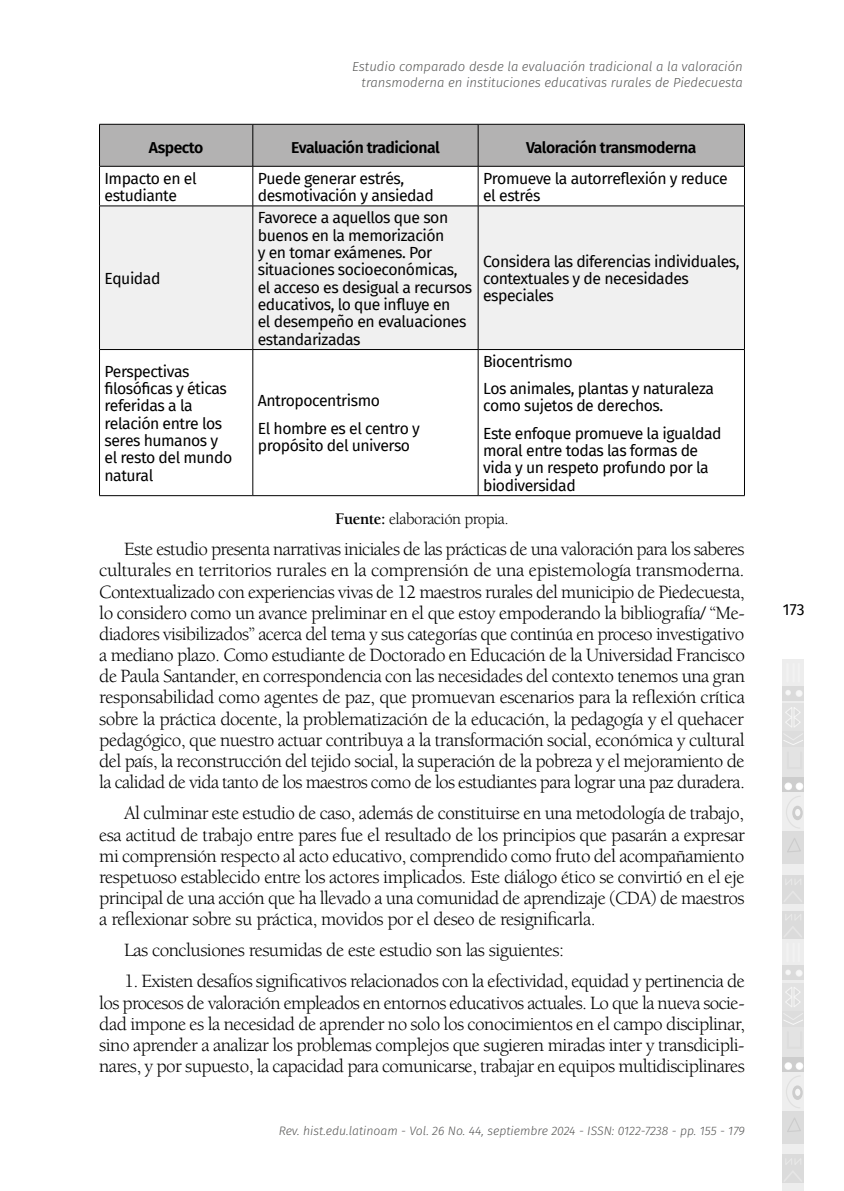
<style>
.page{position:relative;width:844px;height:1191px;background:#fff}
.page>*{position:absolute;margin:0;border:0;box-sizing:border-box;transform-origin:0 0}
.t1{font:19.25px/21.2px "Berkeley Std";letter-spacing:-.035em;color:#000;text-align:justify}
.t2{font:16.62px "Berkeley Std";letter-spacing:-.03em;color:#000}
.t3{font:15.75px/17.3px "Fira Sans";letter-spacing:-.03em;color:#000}
.t4{font:600 15.75px "Fira Sans";letter-spacing:-.03em;color:#000}
.t5{font:italic 300 13.12px/15.8px "Fira Sans";color:#575756;text-align:right}
.t6{font:italic 300 12.25px "Fira Sans";color:#575756}
.s1{font-weight:700}
</style>
<div class="page">
<div style="left:782px;top:659px;width:22px;height:27px;background:#ededed"></div>
<hr style="left:782px;top:700px;width:22px;height:3px;background:#a7a6a6">
<div style="left:782px;top:703px;width:22px;height:28px;background:#e2e2e2"></div>
<div style="left:782px;top:731px;width:22px;height:16px;background:#ddd"></div>
<div style="left:782px;top:747px;width:22px;height:30px;background:#e3e3e3"></div>
<svg style="left:782px;top:777px;width:22px;height:15px"></svg>
<div style="left:782px;top:792px;width:22px;height:39px;background:#eee"></div>
<div style="left:782px;top:863px;width:22px;height:12px;background:#eee"></div>
<div style="left:782px;top:831px;width:22px;height:32px;background:#dcdcdc"></div>
<svg style="left:782px;top:686px;width:22px;height:14px"></svg>
<div style="left:782px;top:875px;width:22px;height:14px;background:#dbdbdb"></div>
<div style="left:782px;top:889px;width:22px;height:15px;background:#dbdbdb"></div>
<div style="left:782px;top:904px;width:22px;height:7px;background:#ededed"></div>
<svg style="left:785px;top:879px;width:16px;height:22px"></svg>
<svg style="left:785px;top:690px;width:5px;height:5px"></svg>
<svg style="left:796px;top:690px;width:5px;height:6px"></svg>
<svg style="left:783px;top:707px;width:20px;height:38px"></svg>
<svg style="left:785px;top:783px;width:17px;height:6px"></svg>
<svg style="left:786px;top:796px;width:15px;height:32px"></svg>
<svg style="left:792px;top:805px;width:10px;height:15px"></svg>
<svg style="left:794px;top:809px;width:6px;height:7px"></svg>
<svg style="left:787px;top:838px;width:14px;height:14px"></svg>
<div style="left:782px;top:911px;width:22px;height:14px;background:#dbdbdb"></div>
<div style="left:782px;top:925px;width:22px;height:14px;background:#dbdbdb"></div>
<div style="left:782px;top:939px;width:22px;height:26px;background:#ededed"></div>
<hr style="left:782px;top:980px;width:22px;height:3px;background:#a7a6a6">
<div style="left:782px;top:983px;width:22px;height:28px;background:#e2e2e2"></div>
<div style="left:782px;top:1011px;width:22px;height:15px;background:#ddd"></div>
<div style="left:782px;top:1026px;width:22px;height:31px;background:#e3e3e3"></div>
<svg style="left:782px;top:1057px;width:22px;height:15px"></svg>
<div style="left:782px;top:1072px;width:22px;height:38px;background:#eee"></div>
<div style="left:782px;top:1143px;width:22px;height:11px;background:#eee"></div>
<div style="left:782px;top:1110px;width:22px;height:33px;background:#dcdcdc"></div>
<div style="left:782px;top:965px;width:22px;height:15px;background:#dbdbdb"></div>
<svg style="left:784px;top:914px;width:17px;height:23px"></svg>
<hr style="left:786px;top:942px;width:2px;height:20px;background:#bdbdbd">
<hr style="left:792px;top:942px;width:2px;height:20px;background:#bdbdbd">
<hr style="left:797px;top:942px;width:2px;height:20px;background:#bdbdbd">
<div style="left:782px;top:1154px;width:22px;height:15px;background:#dbdbdb"></div>
<div style="left:782px;top:1169px;width:22px;height:14px;background:#dbdbdb"></div>
<div style="left:782px;top:1183px;width:22px;height:8px;background:#ededed"></div>
<svg style="left:785px;top:1159px;width:16px;height:21px"></svg>
<svg style="left:785px;top:970px;width:5px;height:5px"></svg>
<svg style="left:796px;top:970px;width:5px;height:6px"></svg>
<svg style="left:784px;top:987px;width:19px;height:38px"></svg>
<hr style="left:799px;top:1031px;width:3px;height:18px;background:#565655">
<hr style="left:786px;top:1046px;width:16px;height:3px;background:#565655">
<svg style="left:785px;top:1063px;width:17px;height:45px"></svg>
<svg style="left:792px;top:1085px;width:10px;height:15px"></svg>
<svg style="left:794px;top:1088px;width:6px;height:8px"></svg>
<svg style="left:787px;top:1118px;width:14px;height:14px"></svg>
<div style="left:100px;top:125px;width:644px;height:41px;background:#b3b2b2"></div>
<div style="left:100px;top:207px;width:644px;height:142px;background:#f0f0f0"></div>
<hr style="left:99px;top:124px;width:154px;height:1px;background:#000">
<hr style="left:99px;top:124px;width:1px;height:42px;background:#000">
<hr style="left:253px;top:124px;width:225px;height:1px;background:#000">
<hr style="left:252px;top:124px;width:1px;height:42px;background:#000">
<hr style="left:478px;top:124px;width:266px;height:1px;background:#000">
<hr style="left:477px;top:124px;width:1px;height:42px;background:#000">
<hr style="left:744px;top:124px;width:1px;height:42px;background:#000">
<hr style="left:99px;top:166px;width:154px;height:1px;background:#000">
<hr style="left:99px;top:166px;width:1px;height:40px;background:#000">
<hr style="left:253px;top:166px;width:225px;height:1px;background:#000">
<hr style="left:252px;top:166px;width:1px;height:40px;background:#000">
<hr style="left:478px;top:166px;width:266px;height:1px;background:#000">
<hr style="left:477px;top:166px;width:1px;height:40px;background:#000">
<hr style="left:744px;top:166px;width:1px;height:40px;background:#000">
<hr style="left:99px;top:206px;width:154px;height:1px;background:#000">
<hr style="left:99px;top:206px;width:1px;height:143px;background:#000">
<hr style="left:253px;top:206px;width:225px;height:1px;background:#000">
<hr style="left:252px;top:206px;width:1px;height:143px;background:#000">
<hr style="left:478px;top:206px;width:266px;height:1px;background:#000">
<hr style="left:477px;top:206px;width:1px;height:143px;background:#000">
<hr style="left:744px;top:206px;width:1px;height:143px;background:#000">
<hr style="left:99px;top:349px;width:154px;height:1px;background:#000">
<hr style="left:99px;top:350px;width:1px;height:145px;background:#000">
<hr style="left:253px;top:349px;width:225px;height:1px;background:#000">
<hr style="left:252px;top:350px;width:1px;height:145px;background:#000">
<hr style="left:478px;top:349px;width:266px;height:1px;background:#000">
<hr style="left:477px;top:350px;width:1px;height:145px;background:#000">
<hr style="left:744px;top:350px;width:1px;height:145px;background:#000">
<hr style="left:99px;top:495px;width:154px;height:1px;background:#000">
<hr style="left:253px;top:495px;width:225px;height:1px;background:#000">
<hr style="left:478px;top:495px;width:266px;height:1px;background:#000">
<p class="t5" style="left:352px;top:59px;width:392px">Estudio comparado desde la evaluación tradicional a la valoración transmoderna en instituciones educativas rurales de Piedecuesta</p>
<p class="t4" style="left:149px;top:134px;width:56px">Aspecto</p>
<p class="t4" style="left:291px;top:134px;width:150px">Evaluación tradicional</p>
<p class="t4" style="left:526px;top:134px;width:172px">Valoración transmoderna</p>
<p class="t3" style="left:104px;top:169px;width:94px">Impacto en el estudiante</p>
<p class="t3" style="left:258px;top:169px;width:177px">Puede generar estrés, desmotivación y ansiedad</p>
<p class="t3" style="left:483px;top:169px;width:246px">Promueve la autorreflexión y reduce el estrés</p>
<p class="t3" style="left:104px;top:269px;width:57px">Equidad</p>
<p class="t3" style="left:258px;top:209px;width:216px">Favorece a aquellos que son buenos en la memorización<br>y en tomar exámenes. Por situaciones socioeconómicas, el acceso es desigual a recursos educativos, lo que influye en<br>el desempeño en evaluaciones estandarizadas</p>
<p class="t3" style="left:483px;top:252px;width:258px">Considera las diferencias individuales, contextuales y de necesidades especiales</p>
<p class="t3" style="left:483px;top:347px;width:232px;line-height:27.3px">Biocentrismo<br>Los animales, plantas y naturaleza</p>
<p class="t3" style="left:483px;top:392px;width:240px;line-height:27.3px">como sujetos de derechos.<br>Este enfoque promueve la igualdad</p>
<p class="t3" style="left:483px;top:442px;width:227px">moral entre todas las formas de vida y un respeto profundo por la biodiversidad</p>
<p class="t2" style="left:335px;top:510px;width:175px"><span class="s1">Fuente:</span> elaboración propia.</p>
<p class="t1" style="left:99px;top:539px;width:647px;text-indent:25px">Este estudio presenta narrativas iniciales de las prácticas de una valoración para los saberes culturales en territorios rurales en la comprensión de una epistemología transmoderna.<br>Contextualizado con experiencias vivas de 12 maestros rurales del municipio de Piedecuesta, lo considero como un avance preliminar en el que estoy empoderando la bibliografía/ “Me&shy;diadores visibilizados” acerca del tema y sus categorías que continúa en proceso investigativo a mediano plazo. Como estudiante de Doctorado en Educación de la Universidad Francisco de Paula Santander, en correspondencia con las necesidades del contexto tenemos una gran responsabilidad como agentes de paz, que promuevan escenarios para la reflexión crítica sobre la práctica docente, la problematización de la educación, la pedagogía y el quehacer pedagógico, que nuestro actuar contribuya a la transformación social, económica y cultural del país, la reconstrucción del tejido social, la superación de la pobreza y el mejoramiento de la calidad de vida tanto de los maestros como de los estudiantes para lograr una paz duradera.</p>
<p class="t1" style="left:99px;top:803px;width:647px;text-indent:25px">Al culminar este estudio de caso, además de constituirse en una metodología de trabajo, esa actitud de trabajo entre pares fue el resultado de los principios que pasarán a expresar mi comprensión respecto al acto educativo, comprendido como fruto del acompañamiento respetuoso establecido entre los actores implicados. Este diálogo ético se convirtió en el eje principal de una acción que ha llevado a una comunidad de aprendizaje (CDA) de maestros a reflexionar sobre su práctica, movidos por el deseo de resignificarla.</p>
<p class="t1" style="left:124px;top:940px;width:441px">Las conclusiones resumidas de este estudio son las siguientes:</p>
<p class="t1" style="left:99px;top:971px;width:647px;text-indent:25px">1. Existen desafíos significativos relacionados con la efectividad, equidad y pertinencia de los procesos de valoración empleados en entornos educativos actuales. Lo que la nueva socie&shy;dad impone es la necesidad de aprender no solo los conocimientos en el campo disciplinar, sino aprender a analizar los problemas complejos que sugieren miradas inter y transdicipli&shy;nares, y por supuesto, la capacidad para comunicarse, trabajar en equipos multidisciplinares</p>
<p class="t3" style="left:104px;top:362px;width:129px">Perspectivas filosóficas y éticas referidas a la relación entre los seres humanos y el resto del mundo natural</p>
<p class="t3" style="left:258px;top:387px;width:164px;line-height:27.3px">Antropocentrismo<br>El hombre es el centro y</p>
<p class="t3" style="left:258px;top:437px;width:154px">propósito del universo</p>
<p class="t6" style="left:279px;top:1122px;width:467px">Rev. hist.edu.latinoam - Vol. 26 No. 44, septiembre 2024 - ISSN: 0122-7238 - pp. 155 - 179</p>
<p class="t3" style="left:782px;top:601px;width:23px">173</p>
</div>
